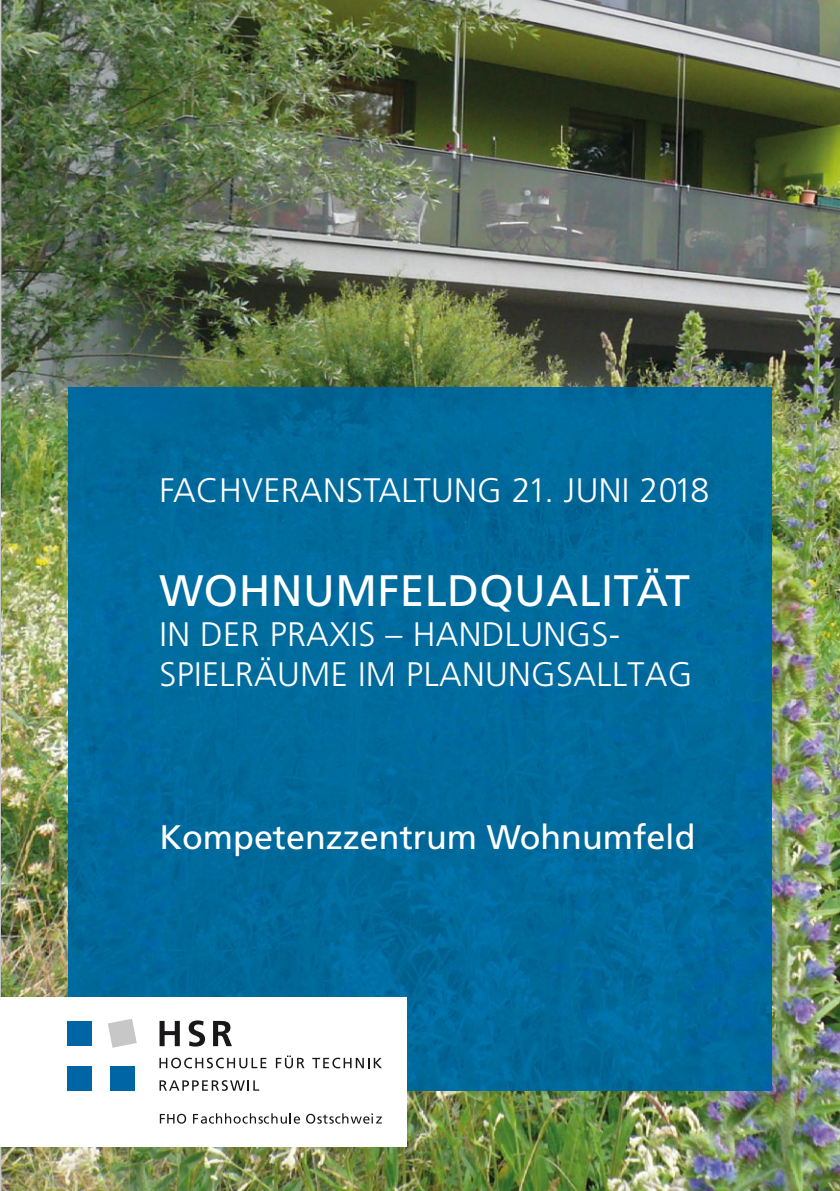
<style>
.page{position:relative;width:840px;height:1191px;background:#fff}
.page>*{position:absolute;margin:0;border:0;box-sizing:border-box;transform-origin:0 0}
.t1{font:44px "Frutiger LT Pro";letter-spacing:.01em;color:#fff}
.t2{font:300 34px/40px "Frutiger LT Pro";letter-spacing:.01em;color:#fff}
.t3{font:34px "Frutiger LT Pro";color:#fff}
</style>
<div class="page">
<img style="left:1px;top:0;width:838px;height:419px">
<img style="left:770px;top:419px;width:69px;height:772px">
<img style="left:1px;top:1090px;width:769px;height:101px">
<img style="left:1px;top:419px;width:67px;height:578px">
<img style="left:68px;top:387px;width:703px;height:703px">
<div style="left:0;top:997px;width:407px;height:150px;background:#fff"></div>
<svg style="left:160px;top:1113px;width:26px;height:10px"></svg>
<svg style="left:193px;top:1113px;width:107px;height:10px"></svg>
<svg style="left:306px;top:1113px;width:75px;height:10px"></svg>
<svg style="left:159px;top:1080px;width:100px;height:10px"></svg>
<svg style="left:159px;top:1057px;width:107px;height:11px"></svg>
<svg style="left:276px;top:1055px;width:28px;height:13px"></svg>
<svg style="left:312px;top:1057px;width:70px;height:11px"></svg>
<svg style="left:159px;top:1021px;width:21px;height:25px"></svg>
<svg style="left:188px;top:1020px;width:17px;height:26px"></svg>
<svg style="left:213px;top:1020px;width:19px;height:26px"></svg>
<div style="left:67px;top:1021px;width:25px;height:24px;background:#0065a4"></div>
<div style="left:67px;top:1065px;width:25px;height:25px;background:#0065a4"></div>
<div style="left:110px;top:1065px;width:25px;height:25px;background:#0065a4"></div>
<svg style="left:108px;top:1019px;width:29px;height:28px"></svg>
<p class="t2" style="left:159px;top:470px;width:551px">FACHVERANSTALTUNG 21. JUNI 2018</p>
<p class="t1" style="left:159px;top:565px;width:531px">WOHNUMFELDQUALITÄT</p>
<p class="t2" style="left:159px;top:615px;width:534px">IN DER PRAXIS – HANDLUNGS-<br>SPIELRÄUME IM PLANUNGSALLTAG</p>
<p class="t3" style="left:159px;top:817px;width:537px">Kompetenzzentrum Wohnumfeld</p>
</div>
